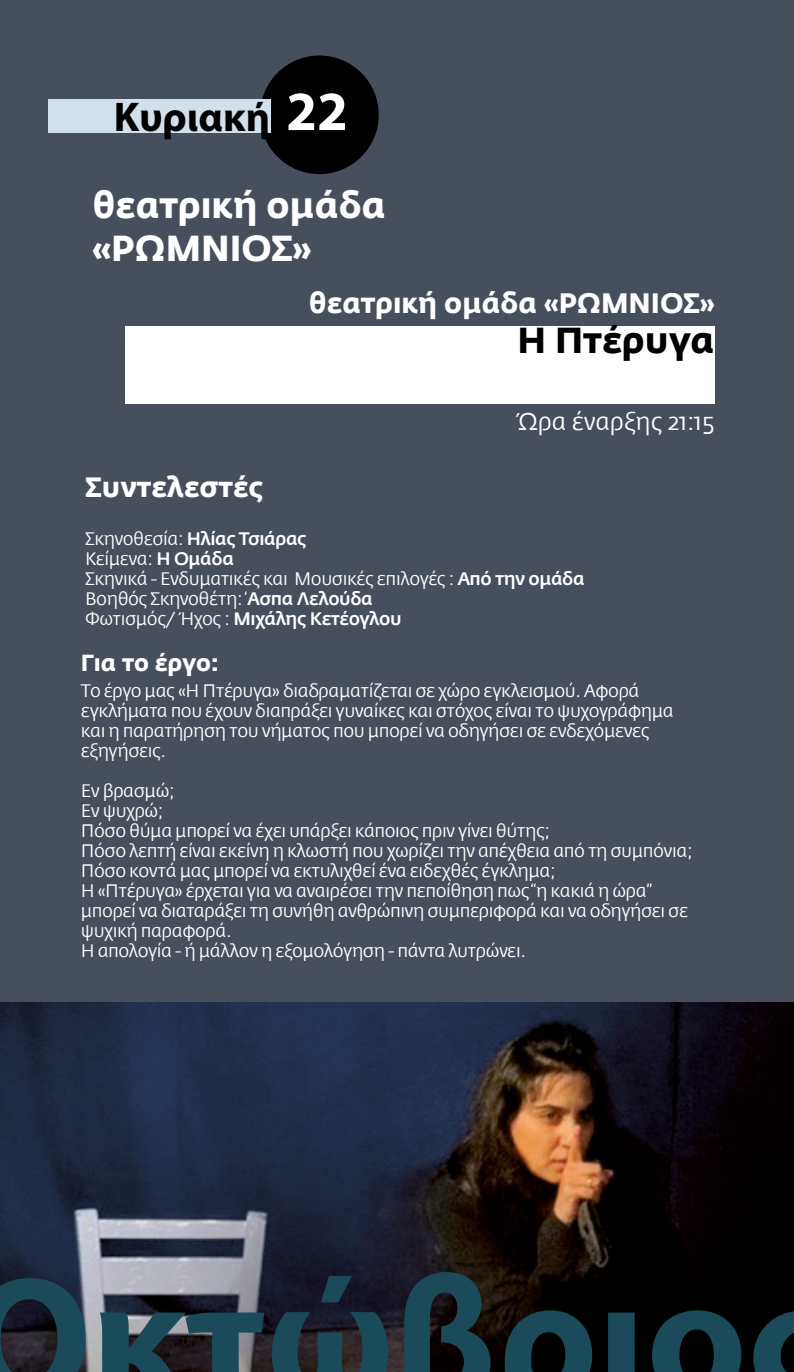
<style>
.page{position:relative;width:794px;height:1372px;background:#484f5c}
.page>*{position:absolute;margin:0;border:0;box-sizing:border-box;transform-origin:0 0}
.t1{font:700 174.6px "Myriad Pro";color:#1b4b5b}
.t2{font:700 41.8px "Myriad Pro";color:#000}
.t3{font:700 36px/43.2px "Fedra Sans Greek";color:#fff}
.t4{font:700 36px "Fedra Sans Greek";color:#000}
.t5{font:28px "Fedra Sans Greek Bold TF";color:#fff}
.t6{font:700 27.8px "Fedra Sans Greek";color:#fff}
.t7{font:24px "Fedra Sans Greek";color:#fff}
.t8{font:700 23.2px "Fedra Sans Greek";letter-spacing:-.005em;color:#fff}
.t9{font:18px/20px "Fedra Sans Greek";letter-spacing:-.025em;color:#fff}
.s1{font-size:55.6px;color:#fff}
.s2{font-weight:500}
</style>
<div class="page">
<img style="left:0;top:1002px;width:794px;height:370px">
<div style="left:260px;top:55px;width:119px;height:119px;background:#000;border-radius:50%"></div>
<div style="left:48px;top:100px;width:222px;height:33px;background:#d2e0ec"></div>
<div style="left:125px;top:326px;width:589px;height:78px;background:#fff"></div>
<h2 class="t2" style="left:114px;top:90px;width:236px">Κυριακή <span class="s1">22</span></h2>
<h3 class="t3" style="left:93px;top:184px;width:295px">θεατρική ομάδα «ΡΩΜΝΙΟΣ»</h3>
<h3 class="t5" style="left:309px;top:287px;width:407px">θεατρική ομάδα «ΡΩΜΝΙΟΣ»</h3>
<h3 class="t4" style="left:517px;top:320px;width:199px">Η Πτέρυγα</h3>
<h3 class="t7" style="left:518px;top:408px;width:198px">Ώρα έναρξης 21:15</h3>
<h3 class="t6" style="left:85px;top:471px;width:180px">Συντελεστές</h3>
<p class="t9" style="left:85px;top:529px;width:501px">Σκηνοθεσία: <span class="s2">Ηλίας Τσιάρας<br></span>Κείμενα: <span class="s2">Η Ομάδα<br></span>Σκηνικά - Ενδυματικές και Μουσικές επιλογές : <span class="s2">Από την ομάδα </span>Βοηθός Σκηνοθέτη: ‘<span class="s2">Ασπα Λελούδα<br></span>Φωτισμός/ Ήχος : <span class="s2">Μιχάλης Κετέογλου</span></p>
<p class="t8" style="left:81px;top:649px;width:140px">Για το έργο:</p>
<p class="t9" style="left:81px;top:681px;width:594px">Το έργο μας «Η Πτέρυγα» διαδραματίζεται σε χώρο εγκλεισμού. Αφορά εγκλήματα που έχουν διαπράξει γυναίκες και στόχος είναι το ψυχογράφημα και η παρατήρηση του νήματος που μπορεί να οδηγήσει σε ενδεχόμενες εξηγήσεις.</p>
<p class="t9" style="left:81px;top:781px;width:613px">Εν βρασμώ;<br>Εν ψυχρώ;<br>Πόσο θύμα μπορεί να έχει υπάρξει κάποιος πριν γίνει θύτης;<br>Πόσο λεπτή είναι εκείνη η κλωστή που χωρίζει την απέχθεια από τη συμπόνια; Πόσο κοντά μας μπορεί να εκτυλιχθεί ένα ειδεχθές έγκλημα;<br>Η «Πτέρυγα» έρχεται για να αναιρέσει την πεποίθηση πως “η κακιά η ώρα” μπορεί να διαταράξει τη συνήθη ανθρώπινη συμπεριφορά και να οδηγήσει σε ψυχική παραφορά.<br>Η απολογία - ή μάλλον η εξομολόγηση - πάντα λυτρώνει.</p>
<h1 class="t1" style="left:-34px;top:1225px;width:862px">Οκτώβριος</h1>
</div>
